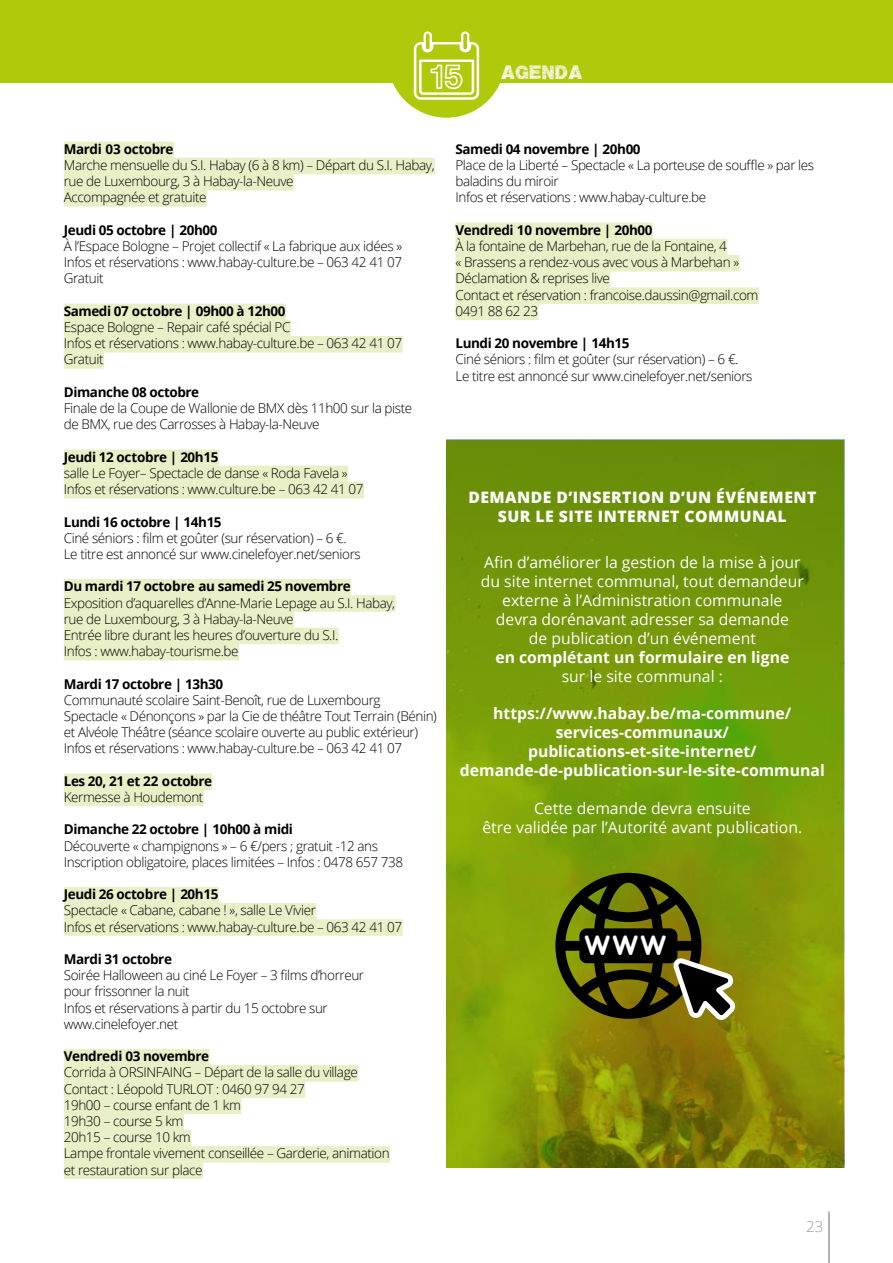
<style>
.page{position:relative;width:893px;height:1263px;background:#fff}
.page>*{position:absolute;margin:0;border:0;box-sizing:border-box;transform-origin:0 0}
.t1{font:700 35.7px "Comfortaa";color:#fff}
.t2{font:15.75px/18.9px "Open Sans";color:#fff;text-align:center}
.t3{font:700 15.75px/18.9px "Open Sans";color:#fff;text-align:center}
.t4{font:800 15.75px/18.9px "Open Sans";letter-spacing:.03em;color:#fff;text-align:center}
.t5{font:15.75px "Plaid";letter-spacing:.03em;color:#fff}
.t6{font:300 15px "Open Sans";color:#9d9d9c}
.t7{font:300 13.5px/16.2px "Open Sans";letter-spacing:-.03em;color:#000}
.t8{font:700 13.5px "Open Sans";letter-spacing:-.03em;color:#000}
</style>
<div class="page">
<hr style="left:828px;top:1211px;width:2px;height:52px;background:#9d9d9c">
<div style="left:0;top:0;width:893px;height:83px;background:#afca0b"></div>
<div style="left:388px;top:0;width:117px;height:118px;background:#afca0b;border-radius:50%"></div>
<svg style="left:414px;top:31px;width:65px;height:69px"></svg>
<svg style="left:446px;top:440px;width:398px;height:727px;background:#799608"></svg>
<div style="left:64px;top:142px;width:110px;height:16px;background:#e9efc6"></div>
<div style="left:64px;top:158px;width:371px;height:16px;background:#e9efc6"></div>
<div style="left:64px;top:174px;width:230px;height:16px;background:#e9efc6"></div>
<div style="left:64px;top:190px;width:143px;height:17px;background:#e9efc6"></div>
<div style="left:64px;top:304px;width:222px;height:16px;background:#e9efc6"></div>
<div style="left:64px;top:320px;width:227px;height:16px;background:#e9efc6"></div>
<div style="left:64px;top:336px;width:338px;height:16px;background:#e9efc6"></div>
<div style="left:64px;top:352px;width:40px;height:17px;background:#e9efc6"></div>
<div style="left:64px;top:449px;width:155px;height:17px;background:#e9efc6"></div>
<div style="left:64px;top:466px;width:284px;height:16px;background:#e9efc6"></div>
<div style="left:64px;top:482px;width:300px;height:16px;background:#e9efc6"></div>
<div style="left:64px;top:579px;width:287px;height:16px;background:#e9efc6"></div>
<div style="left:64px;top:595px;width:332px;height:17px;background:#e9efc6"></div>
<div style="left:64px;top:611px;width:230px;height:17px;background:#e9efc6"></div>
<div style="left:64px;top:628px;width:275px;height:16px;background:#e9efc6"></div>
<div style="left:64px;top:644px;width:175px;height:16px;background:#e9efc6"></div>
<div style="left:64px;top:773px;width:148px;height:17px;background:#e9efc6"></div>
<div style="left:64px;top:790px;width:140px;height:16px;background:#e9efc6"></div>
<div style="left:64px;top:887px;width:155px;height:16px;background:#e9efc6"></div>
<div style="left:64px;top:903px;width:252px;height:16px;background:#e9efc6"></div>
<div style="left:64px;top:919px;width:338px;height:17px;background:#e9efc6"></div>
<div style="left:64px;top:1049px;width:145px;height:16px;background:#e9efc6"></div>
<div style="left:64px;top:1065px;width:294px;height:16px;background:#e9efc6"></div>
<div style="left:64px;top:1081px;width:241px;height:17px;background:#e9efc6"></div>
<div style="left:64px;top:1097px;width:177px;height:17px;background:#e9efc6"></div>
<div style="left:64px;top:1114px;width:120px;height:16px;background:#e9efc6"></div>
<div style="left:64px;top:1130px;width:127px;height:16px;background:#e9efc6"></div>
<div style="left:64px;top:1146px;width:326px;height:16px;background:#e9efc6"></div>
<div style="left:64px;top:1162px;width:139px;height:17px;background:#e9efc6"></div>
<div style="left:455px;top:223px;width:198px;height:16px;background:#e9efc6"></div>
<div style="left:455px;top:239px;width:272px;height:16px;background:#e9efc6"></div>
<div style="left:455px;top:255px;width:284px;height:16px;background:#e9efc6"></div>
<div style="left:455px;top:271px;width:155px;height:17px;background:#e9efc6"></div>
<div style="left:455px;top:287px;width:304px;height:17px;background:#e9efc6"></div>
<div style="left:455px;top:304px;width:84px;height:16px;background:#e9efc6"></div>
<svg style="left:555px;top:873px;width:181px;height:147px;background:#4b4f0d"></svg>
<p class="t5" style="left:501px;top:64px;width:83px">AGENDA</p>
<p class="t8" style="left:64px;top:139px;width:111px">Mardi 03 octobre</p>
<p class="t7" style="left:64px;top:157px;width:372px">Marche mensuelle du S.I. Habay (6 à 8 km) – Départ du S.I. Habay, rue de Luxembourg, 3 à Habay-la-Neuve<br>Accompagnée et gratuite</p>
<p class="t8" style="left:64px;top:220px;width:155px">Jeudi 05 octobre | 20h00</p>
<p class="t7" style="left:64px;top:238px;width:340px;text-align:justify">À l’Espace Bologne – Projet collectif « La fabrique aux idées » Infos et réservations : www.habay-culture.be – 063 42 41 07<br>Gratuit</p>
<p class="t8" style="left:64px;top:301px;width:223px">Samedi 07 octobre | 09h00 à 12h00</p>
<p class="t7" style="left:64px;top:319px;width:340px">Espace Bologne – Repair café spécial PC<br>Infos et réservations : www.habay-culture.be – 063 42 41 07<br>Gratuit</p>
<p class="t8" style="left:64px;top:382px;width:137px">Dimanche 08 octobre</p>
<p class="t7" style="left:64px;top:400px;width:350px">Finale de la Coupe de Wallonie de BMX dès 11h00 sur la piste de BMX, rue des Carrosses à Habay-la-Neuve</p>
<p class="t8" style="left:64px;top:447px;width:156px">Jeudi 12 octobre | 20h15</p>
<p class="t7" style="left:64px;top:464px;width:301px">salle Le Foyer– Spectacle de danse « Roda Favela »<br>Infos et réservations : www.culture.be – 063 42 41 07</p>
<p class="t8" style="left:64px;top:512px;width:159px">Lundi 16 octobre | 14h15</p>
<p class="t7" style="left:64px;top:529px;width:299px">Ciné séniors : film et goûter (sur réservation) – 6 €.<br>Le titre est annoncé sur www.cinelefoyer.net/seniors</p>
<p class="t8" style="left:64px;top:577px;width:289px">Du mardi 17 octobre au samedi 25 novembre</p>
<p class="t7" style="left:64px;top:594px;width:333px">Exposition d’aquarelles d’Anne-Marie Lepage au S.I. Habay, rue de Luxembourg, 3 à Habay-la-Neuve<br>Entrée libre durant les heures d’ouverture du S.I.<br>Infos : www.habay-tourisme.be</p>
<p class="t8" style="left:64px;top:674px;width:161px">Mardi 17 octobre | 13h30</p>
<p class="t7" style="left:64px;top:691px;width:375px">Communauté scolaire Saint-Benoît, rue de Luxembourg Spectacle « Dénonçons » par la Cie de théâtre Tout Terrain (Bénin) et Alvéole Théâtre (séance scolaire ouverte au public extérieur)<br>Infos et réservations : www.habay-culture.be – 063 42 41 07</p>
<p class="t8" style="left:64px;top:771px;width:150px">Les 20, 21 et 22 octobre</p>
<p class="t7" style="left:64px;top:788px;width:141px">Kermesse à Houdemont</p>
<p class="t8" style="left:64px;top:820px;width:231px">Dimanche 22 octobre | 10h00 à midi</p>
<p class="t7" style="left:64px;top:837px;width:341px">Découverte « champignons » – 6 €/pers ; gratuit -12 ans<br>Inscription obligatoire, places limitées – Infos : 0478 657 738</p>
<p class="t8" style="left:64px;top:885px;width:156px">Jeudi 26 octobre | 20h15</p>
<p class="t7" style="left:64px;top:902px;width:340px">Spectacle « Cabane, cabane ! », salle Le Vivier<br>Infos et réservations : www.habay-culture.be – 063 42 41 07</p>
<p class="t8" style="left:64px;top:949px;width:110px">Mardi 31 octobre</p>
<p class="t7" style="left:64px;top:967px;width:302px">Soirée Halloween au ciné Le Foyer – 3 films d’horreur pour frissonner la nuit<br>Infos et réservations à partir du 15 octobre sur www.cinelefoyer.net</p>
<p class="t8" style="left:64px;top:1047px;width:147px">Vendredi 03 novembre</p>
<p class="t7" style="left:64px;top:1064px;width:327px">Corrida à ORSINFAING – Départ de la salle du village Contact : Léopold TURLOT : 0460 97 94 27<br>19h00 – course enfant de 1 km<br>19h30 – course 5 km<br>20h15 – course 10 km<br>Lampe frontale vivement conseillée – Garderie, animation et restauration sur place</p>
<p class="t8" style="left:455px;top:139px;width:187px">Samedi 04 novembre | 20h00</p>
<p class="t7" style="left:455px;top:157px;width:360px">Place de la Liberté – Spectacle « La porteuse de souffle » par les baladins du miroir<br>Infos et réservations : www.habay-culture.be</p>
<p class="t8" style="left:455px;top:220px;width:199px">Vendredi 10 novembre | 20h00</p>
<p class="t7" style="left:455px;top:238px;width:304px">À la fontaine de Marbehan, rue de la Fontaine, 4<br>« Brassens a rendez-vous avec vous à Marbehan » Déclamation &amp; reprises live<br>Contact et réservation : francoise.daussin@gmail.com 0491 88 62 23</p>
<p class="t8" style="left:455px;top:334px;width:176px">Lundi 20 novembre | 14h15</p>
<p class="t7" style="left:455px;top:351px;width:299px">Ciné séniors : film et goûter (sur réservation) – 6 €.<br>Le titre est annoncé sur www.cinelefoyer.net/seniors</p>
<p class="t4" style="left:468px;top:487px;width:349px">DEMANDE D’INSERTION D’UN ÉVÉNEMENT<br>SUR LE SITE INTERNET COMMUNAL</p>
<p class="t2" style="left:481px;top:553px;width:324px">Afin d’améliorer la gestion de la mise à jour du site internet communal, tout demandeur externe à l’Administration communale devra dorénavant adresser sa demande<br>de publication d’un événement</p>
<p class="t3" style="left:495px;top:647px;width:295px">en complétant un formulaire en ligne</p>
<p class="t2" style="left:562px;top:666px;width:163px">sur le site communal :</p>
<p class="t3" style="left:460px;top:704px;width:366px">https://www.habay.be/ma-commune/ services-communaux/ publications-et-site-internet/ demande-de-publication-sur-le-site-communal</p>
<p class="t2" style="left:482px;top:798px;width:321px">Cette demande devra ensuite<br>être validée par l’Autorité avant publication.</p>
<h1 class="t1" style="left:584px;top:919px;width:85px">www</h1>
<p class="t6" style="left:806px;top:1216px;width:19px">23</p>
</div>
